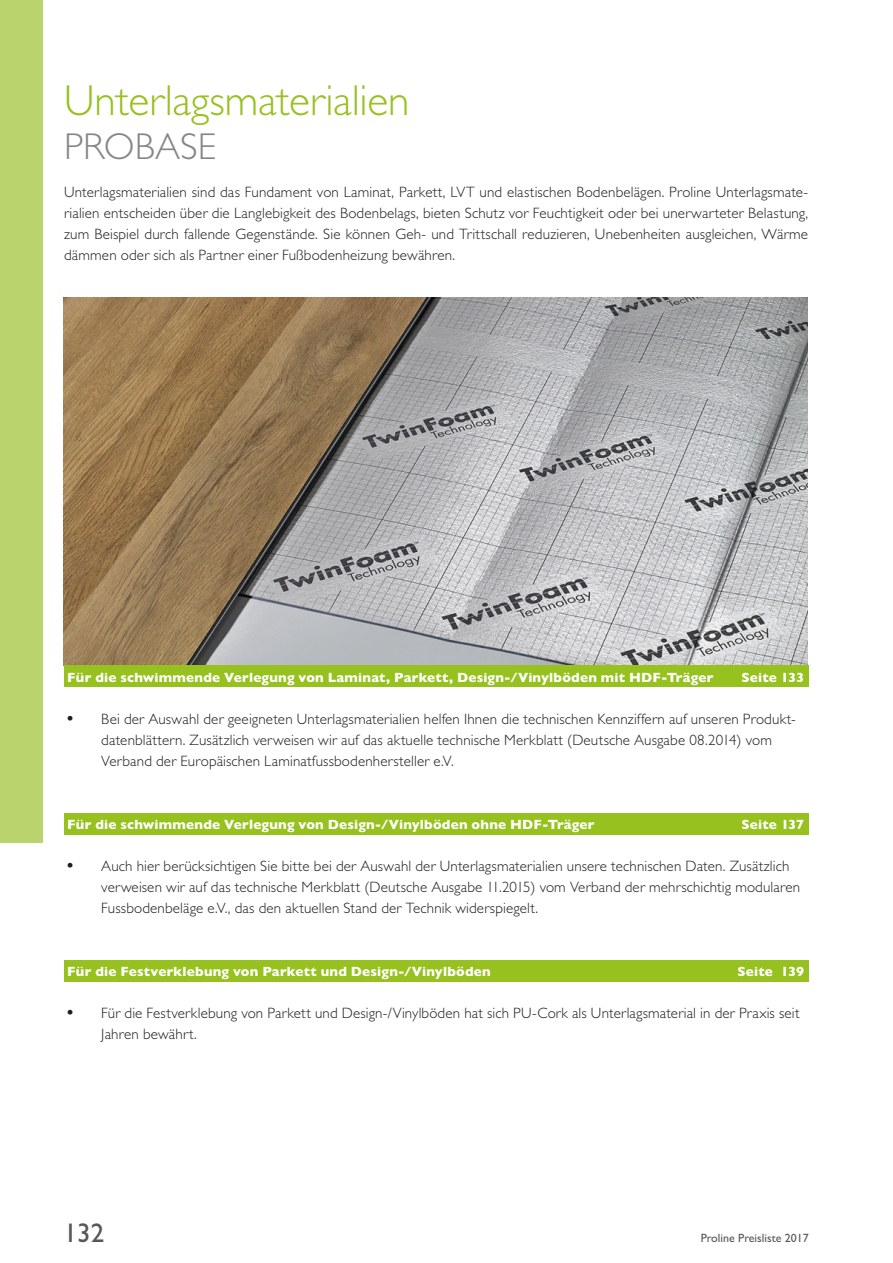
<style>
.page{position:relative;width:893px;height:1263px;background:#fff}
.page>*{position:absolute;margin:0;border:0;box-sizing:border-box;transform-origin:0 0}
.t1{font:300 43.5px "Gill Sans";color:#96c11f}
.t2{font:300 37.5px "Gill Sans";color:#878787}
.t3{font:27px "Gill Sans";color:#575756}
.t4{font:300 15px/21px "Gill Sans";letter-spacing:.01em;color:#1d1d1b}
.t5{font:700 13.5px "Gill Sans";letter-spacing:.015em;color:#fff}
.t6{font:12px "Gill Sans";color:#575756}
.s1{font-weight:800}
</style>
<div class="page">
<div style="left:0;top:0;width:43px;height:842px;background:#bad36c"></div>
<div style="left:64px;top:960px;width:744px;height:21px;background:#96c11f"></div>
<img style="left:64px;top:298px;width:743px;height:368px">
<div style="left:64px;top:813px;width:745px;height:21px;background:#96c11f"></div>
<div style="left:64px;top:666px;width:745px;height:21px;background:#96c11f"></div>
<p class="t1" style="left:64px;top:67px;width:347px">Unterlagsmaterialien</p>
<p class="t2" style="left:64px;top:117px;width:154px">PROBASE</p>
<p class="t4" style="left:64px;top:181px;width:746px;text-align:justify">Unterlagsmaterialien sind das Fundament von Laminat, Parkett, LVT und elastischen Bodenbelägen. Proline Unterlagsmate&shy;rialien entscheiden über die Langlebigkeit des Bodenbelags, bieten Schutz vor Feuchtigkeit oder bei unerwarteter Belastung, zum Beispiel durch fallende Gegenstände. Sie können Geh- und Trittschall reduzieren, Unebenheiten ausgleichen, Wärme dämmen oder sich als Partner einer Fußbodenheizung bewähren.</p>
<p class="t5" style="left:67px;top:667px;width:648px">Für die schwimmende Verlegung von Laminat, Parkett, Design-/Vinylböden mit HDF-Träger</p>
<p class="t5" style="left:741px;top:667px;width:64px">Seite 133</p>
<p class="t4" style="left:101px;top:708px;width:696px;text-indent:-34px"><span class="s1">·</span> Bei der Auswahl der geeigneten Unterlagsmaterialien helfen Ihnen die technischen Kennziffern auf unseren Produkt&shy;datenblättern. Zusätzlich verweisen wir auf das aktuelle technische Merkblatt (Deutsche Ausgabe 08.2014) vom<br>Verband der Europäischen Laminatfussbodenhersteller e.V.</p>
<p class="t5" style="left:67px;top:814px;width:529px">Für die schwimmende Verlegung von Design-/Vinylböden ohne HDF-Träger</p>
<p class="t5" style="left:741px;top:814px;width:64px">Seite 137</p>
<p class="t4" style="left:101px;top:855px;width:700px;text-indent:-34px"><span class="s1">·</span> Auch hier berücksichtigen Sie bitte bei der Auswahl der Unterlagsmaterialien unsere technischen Daten. Zusätzlich verweisen wir auf das technische Merkblatt (Deutsche Ausgabe 11.2015) vom Verband der mehrschichtig modularen<br>Fussbodenbeläge e.V., das den aktuellen Stand der Technik widerspiegelt.</p>
<p class="t5" style="left:67px;top:961px;width:425px">Für die Festverklebung von Parkett und Design-/Vinylböden</p>
<p class="t5" style="left:737px;top:961px;width:68px">Seite 139</p>
<p class="t4" style="left:101px;top:1002px;width:700px;text-indent:-34px"><span class="s1">·</span> Für die Festverklebung von Parkett und Design-/Vinylböden hat sich PU-Cork als Unterlagsmaterial in der Praxis seit<br>Jahren bewährt.</p>
<h3 class="t3" style="left:64px;top:1217px;width:42px">132</h3>
<p class="t6" style="left:701px;top:1230px;width:110px">Proline Preisliste 2017</p>
</div>
